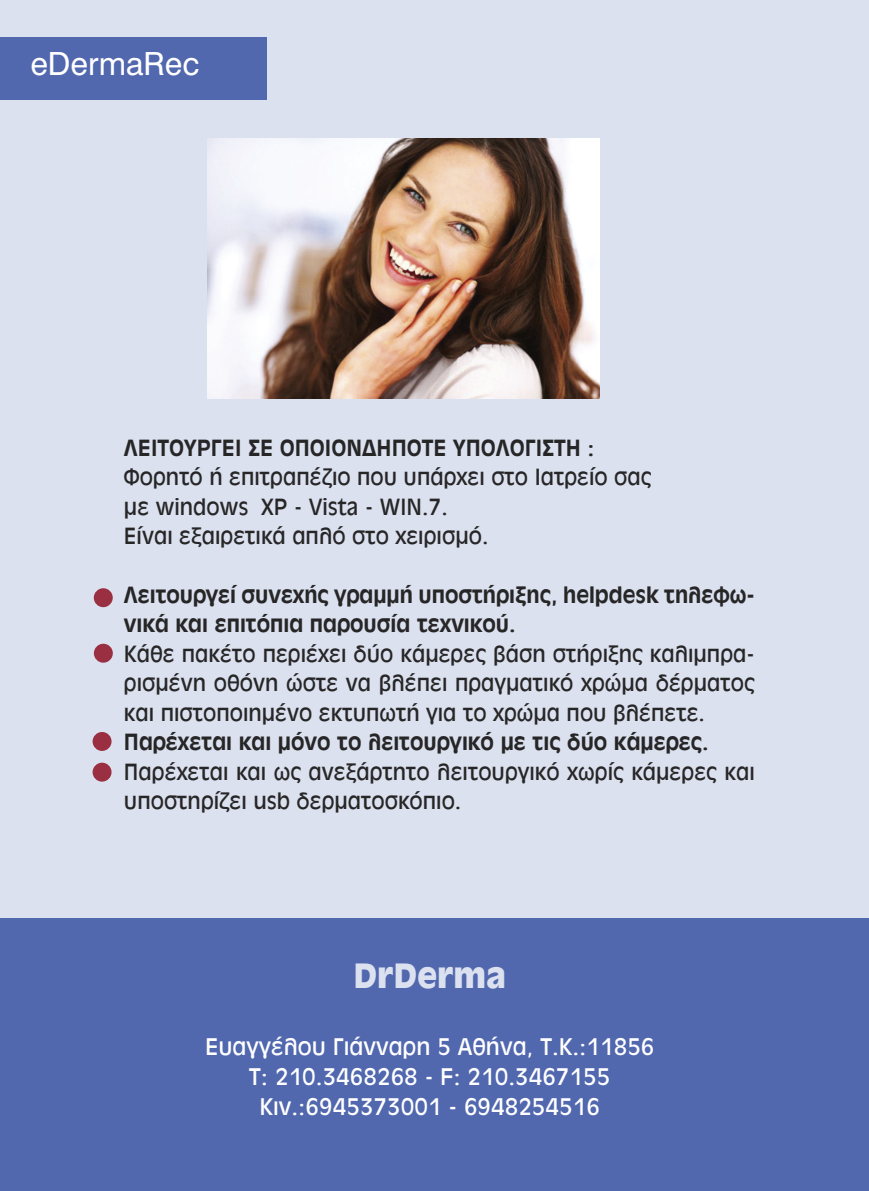
<style>
.page{position:relative;width:869px;height:1191px;background:#fff}
.page>*{position:absolute;margin:0;border:0;box-sizing:border-box;transform-origin:0 0}
.t1{font:900 36.75px "UB Antique Olive";color:#dce1ef}
.t2{font:31.5px "UB Helvetica";color:#fff}
.t3{font:25.2px/30.1px "UB Antique Olive";color:#fff;text-align:center}
.t4{font:24.5px/29.4px "UB Antique Olive";color:#272627}
.s1{font-family:"UB Antique Olive Bold"}
</style>
<div class="page">
<div style="left:0;top:0;width:868px;height:1191px;background:#dce1ef"></div>
<div style="left:0;top:37px;width:266px;height:62px;background:#5167ae"></div>
<img style="left:207px;top:139px;width:392px;height:259px">
<div style="left:0;top:917px;width:868px;height:274px;background:#5167ae"></div>
<div style="left:94px;top:588px;width:19px;height:19px;background:#9a2f41;border-radius:50%"></div>
<div style="left:94px;top:644px;width:19px;height:18px;background:#9a2f41;border-radius:50%"></div>
<div style="left:93px;top:732px;width:18px;height:19px;background:#9a2f41;border-radius:50%"></div>
<div style="left:93px;top:762px;width:18px;height:19px;background:#9a2f41;border-radius:50%"></div>
<p class="t2" style="left:30px;top:45px;width:170px">eDermaRec</p>
<p class="t4" style="left:124px;top:433px;width:529px"><span class="s1">ΛΕΙΤOΥΡΓΕΙ ΣΕ OΠOΙOΝΔΗΠOΤΕ ΥΠOΛOΓΙΣΤΗ :<br></span>Φορητό ή επιτραπέζιο που υπάρχει στο Ιατρείο σας με windows XP - Vista - WIN.7.<br>Είναι εξαιρετικά απλό στο χειρισμό.</p>
<p class="t4" style="left:124px;top:580px;width:632px"><span class="s1">Λειτουργεί συνεχής γραμμή υποστήριξης, helpdesk τηλεφω&shy;νικά και επιτόπια παρουσία τεχνικού.<br></span>Κάθε πακέτο περιέχει δύο κάμερες βάση στήριξης καλιμπρα&shy;ρισμένη οθόνη ώστε να βλέπει πραγματικό χρώμα δέρματος και πιστοποιημένο εκτυπωτή για το χρώμα που βλέπετε.<br><span class="s1">Παρέχεται και μόνο το λειτουργικό με τις δύο κάμερες.<br></span>Παρέχεται και ως ανεξάρτητο λειτουργικό χωρίς κάμερες και υποστηρίζει usb δερματοσκόπιο.</p>
<p class="t1" style="left:353px;top:956px;width:154px">DrDerma</p>
<p class="t3" style="left:205px;top:1031px;width:450px">Eυαγγέλου Γιάνναρη 5 Aθήνα, T.K.:11856<br>T: 210.3468268 - F: 210.3467155<br>Kιν.:6945373001 - 6948254516</p>
</div>
